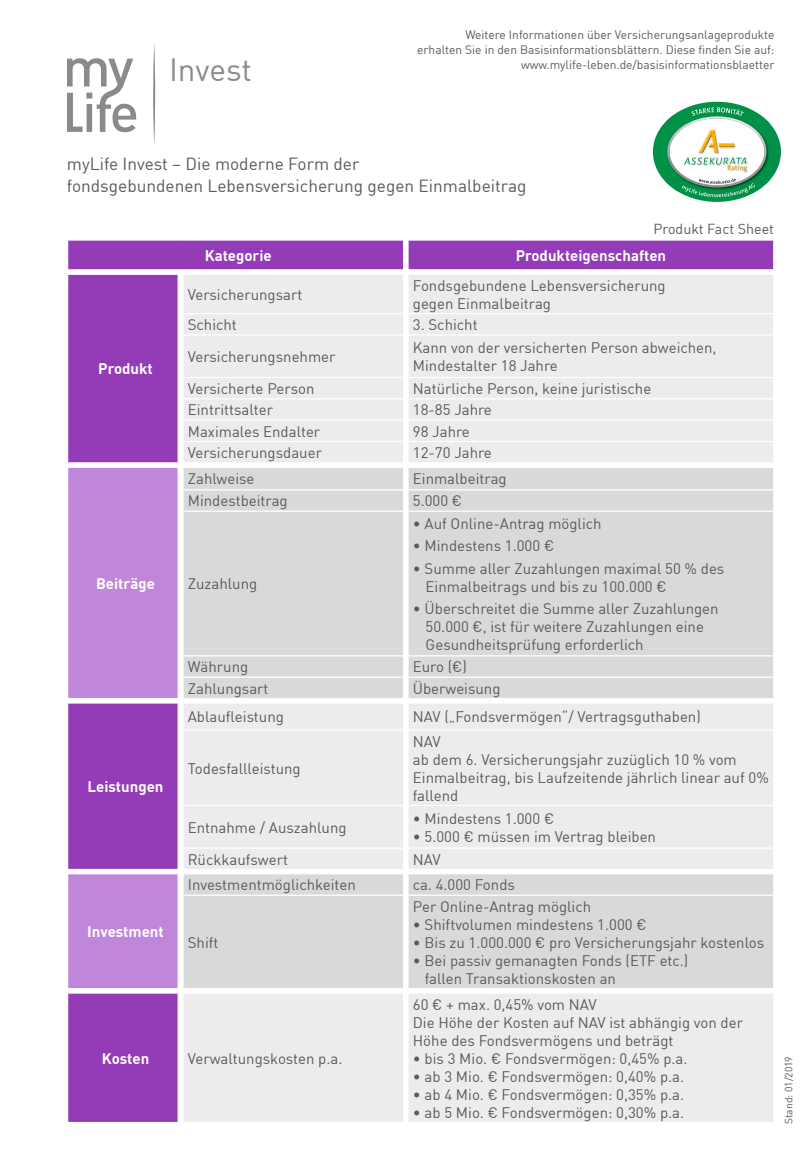
<style>
.page{position:relative;width:808px;height:1149px;background:#fff}
.page>*{position:absolute;margin:0;border:0;box-sizing:border-box;transform-origin:0 0}
.t1{font:31.5px "DIN";color:#8a8a8a}
.t2{font:17.25px/22.5px "DIN";color:#5a5a59}
.t3{font:15px/18px "DIN";color:#5a5a59}
.t4{font:700 15px "DIN";color:#fff}
.t5{font:14.25px "DIN";color:#5a5a59}
.t6{font:12px/15px "DIN";color:#5a5a59;text-align:right}
.t7{font:10.5px "DIN";color:#5a5a59}
</style>
<div class="page">
<svg style="left:153px;top:44px;width:3px;height:100px"></svg>
<svg style="left:67px;top:58px;width:69px;height:74px"></svg>
<div style="left:68px;top:240px;width:705px;height:29px;background:#943cb8"></div>
<div style="left:68px;top:275px;width:110px;height:846px;background:#943cb8"></div>
<div style="left:184px;top:275px;width:589px;height:38px;background:#ececec"></div>
<div style="left:184px;top:314px;width:589px;height:148px;background:#ececec"></div>
<svg style="left:68px;top:468px;width:110px;height:519px;background:#b370cf"></svg>
<div style="left:184px;top:468px;width:589px;height:519px;background:#d8d9d9"></div>
<svg style="left:184px;top:490px;width:589px;height:404px;background:#e1e2e2"></svg>
<div style="left:184px;top:994px;width:589px;height:127px;background:#ececec"></div>
<hr style="left:182px;top:334px;width:221px;height:1px;background:#fff">
<hr style="left:182px;top:377px;width:221px;height:1px;background:#fff">
<hr style="left:182px;top:398px;width:221px;height:1px;background:#fff">
<hr style="left:182px;top:419px;width:221px;height:1px;background:#fff">
<hr style="left:182px;top:441px;width:221px;height:1px;background:#fff">
<hr style="left:408px;top:334px;width:366px;height:1px;background:#fff">
<hr style="left:408px;top:377px;width:366px;height:1px;background:#fff">
<hr style="left:408px;top:398px;width:366px;height:1px;background:#fff">
<hr style="left:408px;top:419px;width:366px;height:1px;background:#fff">
<hr style="left:408px;top:441px;width:366px;height:1px;background:#fff">
<hr style="left:182px;top:489px;width:221px;height:1px;background:#fff">
<hr style="left:182px;top:510px;width:221px;height:1px;background:#fff">
<hr style="left:182px;top:655px;width:221px;height:1px;background:#fff">
<hr style="left:182px;top:676px;width:221px;height:1px;background:#fff">
<hr style="left:182px;top:729px;width:221px;height:1px;background:#fff">
<hr style="left:182px;top:804px;width:221px;height:1px;background:#fff">
<hr style="left:182px;top:847px;width:221px;height:1px;background:#fff">
<hr style="left:182px;top:894px;width:221px;height:1px;background:#fff">
<hr style="left:408px;top:489px;width:366px;height:1px;background:#fff">
<hr style="left:408px;top:510px;width:366px;height:1px;background:#fff">
<hr style="left:408px;top:655px;width:366px;height:1px;background:#fff">
<hr style="left:408px;top:676px;width:366px;height:1px;background:#fff">
<hr style="left:408px;top:729px;width:366px;height:1px;background:#fff">
<hr style="left:408px;top:804px;width:366px;height:1px;background:#fff">
<hr style="left:408px;top:847px;width:366px;height:1px;background:#fff">
<hr style="left:408px;top:894px;width:366px;height:1px;background:#fff">
<svg style="left:773px;top:240px;width:1px;height:30px"></svg>
<hr style="left:67px;top:698px;width:111px;height:1px;background:#fff">
<hr style="left:183px;top:698px;width:221px;height:1px;background:#fff">
<hr style="left:408px;top:698px;width:366px;height:1px;background:#fff">
<hr style="left:67px;top:702px;width:111px;height:1px;background:#fff">
<hr style="left:183px;top:702px;width:221px;height:1px;background:#fff">
<hr style="left:408px;top:702px;width:366px;height:1px;background:#fff">
<hr style="left:67px;top:868px;width:111px;height:1px;background:#fff">
<hr style="left:183px;top:868px;width:221px;height:1px;background:#fff">
<hr style="left:408px;top:868px;width:366px;height:1px;background:#fff">
<hr style="left:67px;top:873px;width:111px;height:1px;background:#fff">
<hr style="left:183px;top:873px;width:221px;height:1px;background:#fff">
<hr style="left:408px;top:873px;width:366px;height:1px;background:#fff">
<svg style="left:403px;top:240px;width:6px;height:30px"></svg>
<hr style="left:403px;top:274px;width:1px;height:39px;background:#fff">
<hr style="left:408px;top:274px;width:1px;height:39px;background:#fff">
<svg style="left:403px;top:314px;width:6px;height:21px"></svg>
<hr style="left:403px;top:335px;width:1px;height:42px;background:#fff">
<hr style="left:408px;top:335px;width:1px;height:42px;background:#fff">
<hr style="left:403px;top:511px;width:1px;height:144px;background:#fff">
<hr style="left:408px;top:511px;width:1px;height:144px;background:#fff">
<svg style="left:403px;top:655px;width:6px;height:96px"></svg>
<hr style="left:403px;top:751px;width:1px;height:54px;background:#fff">
<hr style="left:408px;top:751px;width:1px;height:54px;background:#fff">
<svg style="left:403px;top:804px;width:6px;height:91px"></svg>
<hr style="left:403px;top:894px;width:1px;height:93px;background:#fff">
<hr style="left:408px;top:894px;width:1px;height:93px;background:#fff">
<hr style="left:403px;top:993px;width:1px;height:128px;background:#fff">
<hr style="left:408px;top:993px;width:1px;height:128px;background:#fff">
<hr style="left:67px;top:987px;width:111px;height:1px;background:#fff">
<hr style="left:67px;top:992px;width:111px;height:1px;background:#fff">
<hr style="left:67px;top:462px;width:111px;height:1px;background:#fff">
<hr style="left:67px;top:467px;width:111px;height:1px;background:#fff">
<svg style="left:403px;top:377px;width:6px;height:134px"></svg>
<hr style="left:408px;top:467px;width:366px;height:1px;background:#fff">
<svg style="left:653px;top:102px;width:128px;height:100px"></svg>
<h1 class="t1" style="left:169px;top:50px;width:84px">Invest</h1>
<p class="t6" style="left:417px;top:27px;width:359px">Weitere Informationen über Versicherungsanlageprodukte<br>erhalten Sie in den Basisinformationsblättern. Diese finden Sie auf: www.mylife-leben.de/basisinformationsblaetter</p>
<p class="t2" style="left:67px;top:152px;width:461px">myLife Invest – Die moderne Form der<br>fondsgebundenen Lebensversicherung gegen Einmalbeitrag</p>
<p class="t5" style="left:653px;top:220px;width:122px">Produkt Fact Sheet</p>
<p class="t4" style="left:98px;top:359px;width:56px">Produkt</p>
<p class="t4" style="left:96px;top:573px;width:60px">Beiträge</p>
<p class="t4" style="left:88px;top:776px;width:77px">Leistungen</p>
<p class="t4" style="left:87px;top:921px;width:78px">Investment</p>
<p class="t4" style="left:205px;top:245px;width:69px">Kategorie</p>
<p class="t4" style="left:516px;top:245px;width:152px">Produkteigenschaften</p>
<p class="t3" style="left:188px;top:285px;width:116px">Versicherungsart</p>
<p class="t3" style="left:413px;top:276px;width:254px">Fondsgebundene Lebensversicherung gegen Einmalbeitrag</p>
<p class="t3" style="left:188px;top:315px;width:51px">Schicht</p>
<p class="t3" style="left:413px;top:315px;width:66px">3. Schicht</p>
<p class="t3" style="left:188px;top:347px;width:149px">Versicherungsnehmer</p>
<p class="t3" style="left:413px;top:338px;width:305px">Kann von der versicherten Person abweichen,<br>Mindestalter 18 Jahre</p>
<p class="t3" style="left:188px;top:379px;width:128px">Versicherte Person</p>
<p class="t3" style="left:413px;top:379px;width:240px">Natürliche Person, keine juristische</p>
<p class="t3" style="left:188px;top:400px;width:87px">Eintrittsalter</p>
<p class="t3" style="left:413px;top:400px;width:81px">18-85 Jahre</p>
<p class="t3" style="left:188px;top:422px;width:134px">Maximales Endalter</p>
<p class="t3" style="left:413px;top:422px;width:58px">98 Jahre</p>
<p class="t3" style="left:188px;top:443px;width:136px">Versicherungsdauer</p>
<p class="t3" style="left:413px;top:443px;width:81px">12-70 Jahre</p>
<p class="t3" style="left:188px;top:469px;width:68px">Zahlweise</p>
<p class="t3" style="left:413px;top:469px;width:95px">Einmalbeitrag</p>
<p class="t3" style="left:188px;top:491px;width:101px">Mindestbeitrag</p>
<p class="t3" style="left:413px;top:491px;width:51px">5.000 €</p>
<p class="t3" style="left:188px;top:574px;width:71px">Zuzahlung</p>
<p class="t3" style="left:413px;top:514px;width:190px">• Auf Online-Antrag möglich</p>
<p class="t3" style="left:413px;top:536px;width:143px">• Mindestens 1.000 €</p>
<p class="t3" style="left:426px;top:558px;width:300px;text-indent:-13px">• Summe aller Zuzahlungen maximal 50 % des<br>Einmalbeitrags und bis zu 100.000 €</p>
<p class="t3" style="left:426px;top:599px;width:294px;text-indent:-13px">• Überschreitet die Summe aller Zuzahlungen<br>50.000 €, ist für weitere Zuzahlungen eine<br>Gesundheitsprüfung erforderlich</p>
<p class="t3" style="left:188px;top:657px;width:62px">Währung</p>
<p class="t3" style="left:413px;top:657px;width:56px">Euro (€)</p>
<p class="t3" style="left:188px;top:678px;width:82px">Zahlungsart</p>
<p class="t3" style="left:413px;top:678px;width:89px">Überweisung</p>
<p class="t3" style="left:188px;top:707px;width:98px">Ablaufleistung</p>
<p class="t3" style="left:413px;top:707px;width:289px">NAV („Fondsvermögen“/ Vertragsguthaben)</p>
<p class="t3" style="left:188px;top:758px;width:114px">Todesfallleistung</p>
<p class="t3" style="left:413px;top:731px;width:357px">NAV<br>ab dem 6. Versicherungsjahr zuzüglich 10 % vom<br>Einmalbeitrag, bis Laufzeitende jährlich linear auf 0% fallend</p>
<p class="t3" style="left:188px;top:817px;width:160px">Entnahme / Auszahlung</p>
<p class="t3" style="left:413px;top:808px;width:143px">• Mindestens 1.000 €</p>
<p class="t3" style="left:413px;top:826px;width:245px">• 5.000 € müssen im Vertrag bleiben</p>
<p class="t3" style="left:188px;top:849px;width:102px">Rückkaufswert</p>
<p class="t3" style="left:413px;top:849px;width:29px">NAV</p>
<p class="t3" style="left:188px;top:875px;width:170px">Investmentmöglichkeiten</p>
<p class="t3" style="left:413px;top:875px;width:104px">ca. 4.000 Fonds</p>
<p class="t3" style="left:188px;top:932px;width:32px">Shift</p>
<p class="t3" style="left:413px;top:896px;width:180px">Per Online-Antrag möglich</p>
<p class="t3" style="left:413px;top:914px;width:235px">• Shiftvolumen mindestens 1.000 €</p>
<p class="t3" style="left:413px;top:932px;width:353px">• Bis zu 1.000.000 € pro Versicherungsjahr kostenlos</p>
<p class="t3" style="left:425px;top:950px;width:265px;text-indent:-12px">• Bei passiv gemanagten Fonds (ETF etc.) fallen Transaktionskosten an</p>
<p class="t4" style="left:102px;top:1048px;width:49px">Kosten</p>
<p class="t3" style="left:188px;top:1048px;width:156px">Verwaltungskosten p.a.</p>
<p class="t3" style="left:413px;top:994px;width:332px">60 € + max. 0,45% vom NAV<br>Die Höhe der Kosten auf NAV ist abhängig von der<br>Höhe des Fondsvermögens und beträgt</p>
<p class="t3" style="left:413px;top:1048px;width:276px">• bis 3 Mio. € Fondsvermögen: 0,45% p.a.</p>
<p class="t3" style="left:413px;top:1066px;width:273px">• ab 3 Mio. € Fondsvermögen: 0,40% p.a.</p>
<p class="t3" style="left:413px;top:1084px;width:273px">• ab 4 Mio. € Fondsvermögen: 0,35% p.a.</p>
<p class="t3" style="left:413px;top:1102px;width:273px">• ab 5 Mio. € Fondsvermögen: 0,30% p.a.</p>
<p class="t7" style="left:782px;top:1123px;width:69px;rotate:-90deg">Stand: 01/2019</p>
</div>
